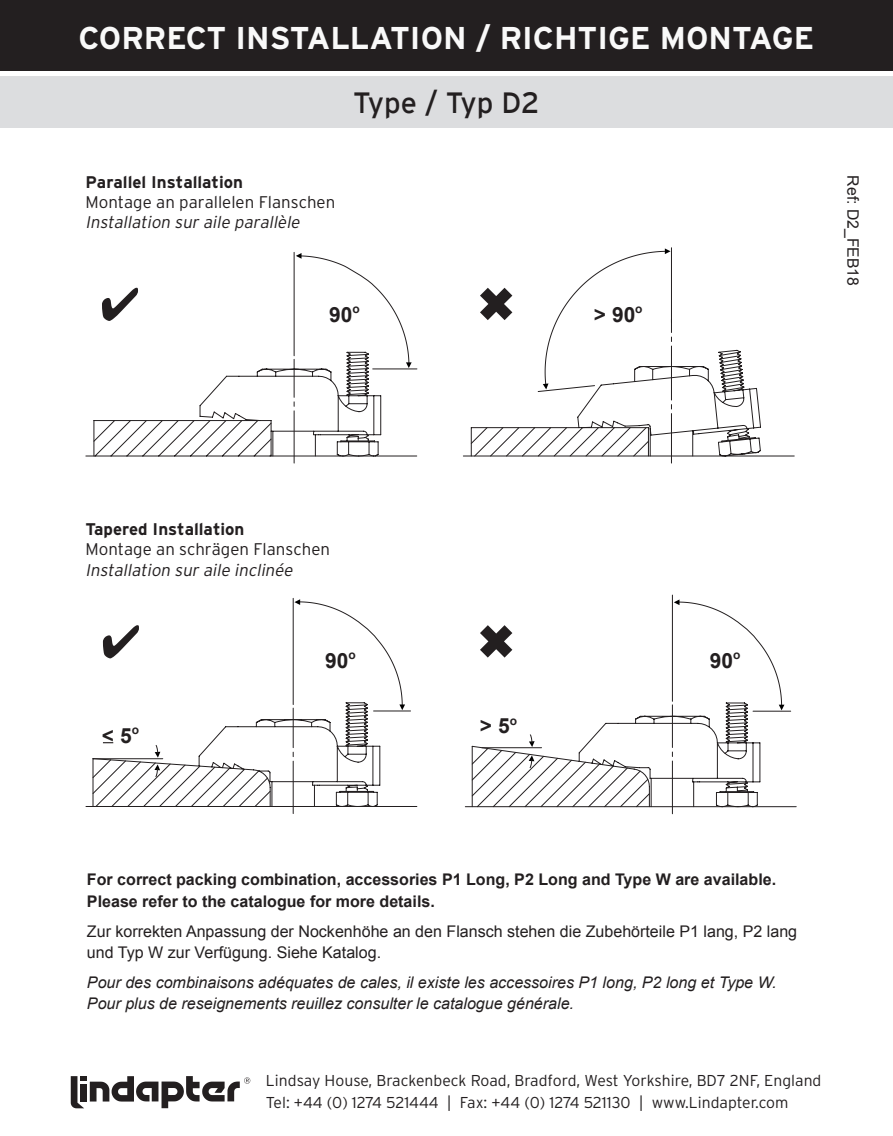
<style>
.page{position:relative;width:893px;height:1136px;background:#fff}
.page>*{position:absolute;margin:0;border:0;box-sizing:border-box;transform-origin:0 0}
.t1{font:700 31.5px "Interstate";color:#f9f9f9}
.t2{font:29.25px "Interstate";color:#231f20}
.t3{font:700 20.93px "Arial";color:#231f20}
.t4{font:italic 300 16.88px "Interstate";color:#231f20}
.t5{font:300 16.88px "Interstate";color:#231f20}
.t6{font:700 16.88px "Interstate";color:#231f20}
.t7{font:italic 15.97px "Arial";color:#231f20}
.t8{font:700 15.97px/21.4px "Arial";color:#231f20}
.t9{font:15.97px/21.4px "Arial";color:#231f20}
.t10{font:300 15.75px "Interstate";color:#231f20}
.t11{font:15.75px "Arial";color:#231f20}
</style>
<div class="page">
<svg style="left:86px;top:247px;width:586px;height:210px"></svg>
<svg style="left:93px;top:349px;width:669px;height:108px"></svg>
<svg style="left:296px;top:253px;width:6px;height:6px"></svg>
<svg style="left:406px;top:362px;width:6px;height:6px"></svg>
<svg style="left:665px;top:248px;width:5px;height:6px"></svg>
<svg style="left:543px;top:383px;width:5px;height:6px"></svg>
<hr style="left:463px;top:455px;width:331px;height:1px;background:#231f20">
<svg style="left:480px;top:288px;width:32px;height:32px"></svg>
<svg style="left:102px;top:288px;width:36px;height:33px"></svg>
<div style="left:0;top:0;width:893px;height:70px;background:#231f20"></div>
<div style="left:0;top:77px;width:893px;height:51px;background:#dcdddf"></div>
<svg style="left:71px;top:1076px;width:179px;height:32px"></svg>
<svg style="left:92px;top:701px;width:580px;height:106px"></svg>
<svg style="left:293px;top:599px;width:112px;height:214px"></svg>
<svg style="left:155px;top:744px;width:5px;height:13px"></svg>
<svg style="left:154px;top:764px;width:6px;height:13px"></svg>
<hr style="left:86px;top:806px;width:331px;height:1px;background:#231f20">
<hr style="left:465px;top:806px;width:331px;height:1px;background:#231f20">
<svg style="left:672px;top:599px;width:112px;height:214px"></svg>
<svg style="left:529px;top:733px;width:6px;height:14px"></svg>
<svg style="left:529px;top:755px;width:5px;height:13px"></svg>
<svg style="left:480px;top:625px;width:32px;height:32px"></svg>
<svg style="left:103px;top:625px;width:36px;height:33px"></svg>
<p class="t1" style="left:79px;top:20px;width:737px">CORRECT INSTALLATION / RICHTIGE MONTAGE</p>
<p class="t2" style="left:353px;top:86px;width:188px">Type / Typ D2</p>
<p class="t6" style="left:86px;top:172px;width:159px">Parallel Installation</p>
<p class="t5" style="left:86px;top:192px;width:251px">Montage an parallelen Flanschen</p>
<p class="t4" style="left:86px;top:213px;width:219px">Installation sur aile parallèle</p>
<p class="t3" style="left:329px;top:301px;width:32px">90<sup>o</sup></p>
<p class="t3" style="left:594px;top:301px;width:50px">&gt; 90<sup>o</sup></p>
<p class="t11" style="left:863px;top:175px;width:112px;rotate:90deg">Ref: D2_FEB18</p>
<p class="t6" style="left:86px;top:519px;width:160px">Tapered Installation</p>
<p class="t5" style="left:86px;top:540px;width:246px">Montage an schrägen Flanschen</p>
<p class="t4" style="left:86px;top:560px;width:212px">Installation sur aile inclinée</p>
<p class="t3" style="left:102px;top:721px;width:39px">&lt; 5<sup>o</sup></p>
<p class="t3" style="left:325px;top:646px;width:32px">90<sup>o</sup></p>
<p class="t3" style="left:480px;top:712px;width:39px">&gt; 5<sup>o</sup></p>
<p class="t3" style="left:710px;top:646px;width:32px">90<sup>o</sup></p>
<p class="t8" style="left:87px;top:869px;width:691px">For correct packing combination, accessories P1 Long, P2 Long and Type W are available.<br>Please refer to the catalogue for more details.</p>
<p class="t9" style="left:87px;top:920px;width:712px">Zur korrekten Anpassung der Nockenhöhe an den Flansch stehen die Zubehörteile P1 lang, P2 lang und Typ W zur Verfügung. Siehe Katalog.</p>
<p class="t7" style="left:87px;top:971px;width:691px">Pour des combinaisons adéquates de cales, il existe les accessoires P1 long, P2 long et Type W.</p>
<p class="t7" style="left:87px;top:993px;width:489px">Pour plus de reseignements reuillez consulter le catalogue générale.</p>
<p class="t10" style="left:266px;top:1071px;width:557px">Lindsay House, Brackenbeck Road, Bradford, West Yorkshire, BD7 2NF, England</p>
<p class="t10" style="left:266px;top:1093px;width:524px">Tel: +44 (0) 1274 521444 | Fax: +44 (0) 1274 521130 | www.Lindapter.com</p>
</div>
